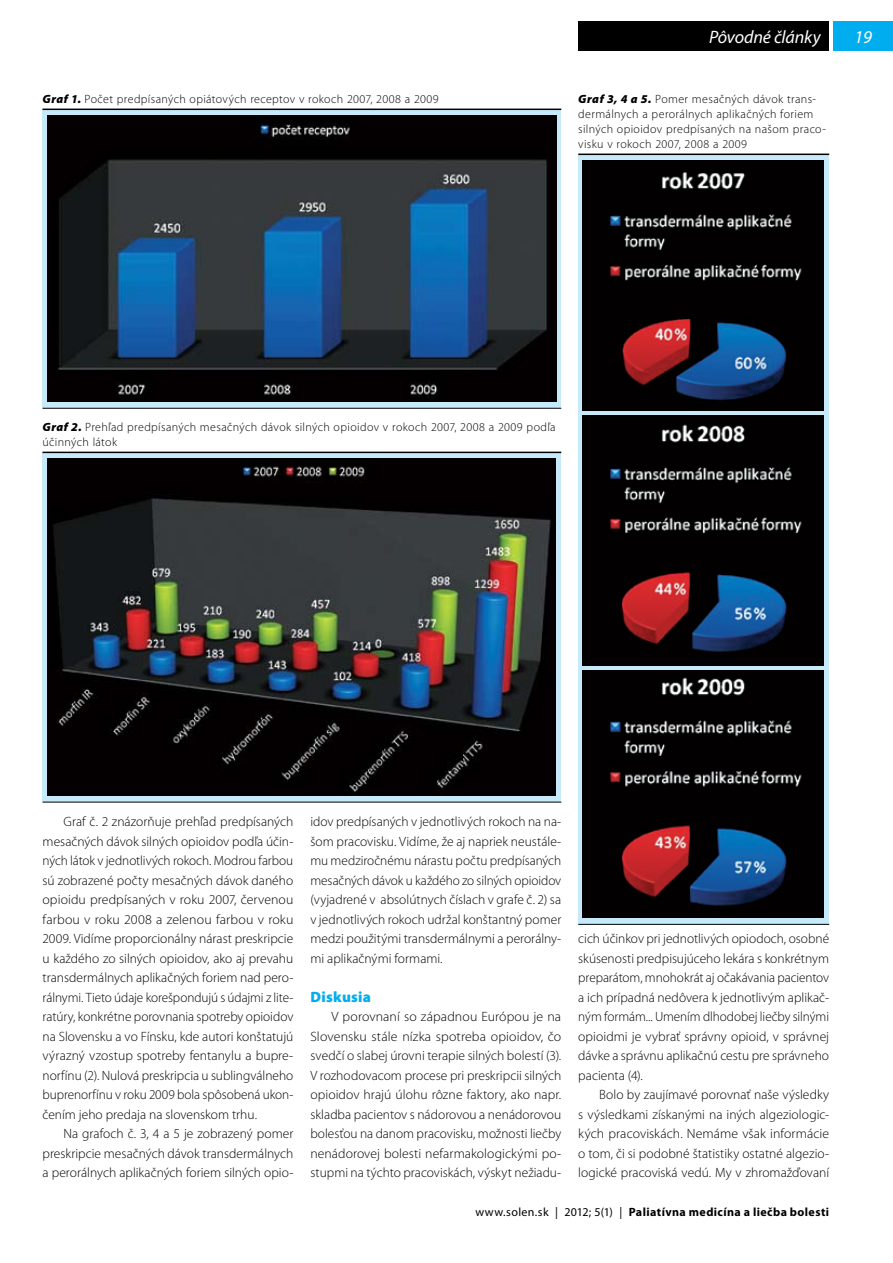
<style>
.page{position:relative;width:893px;height:1263px;background:#fff}
.page>*{position:absolute;margin:0;border:0;box-sizing:border-box;transform-origin:0 0}
.t1{font:italic 18px "Myriad Pro";letter-spacing:-.01em;color:#fff}
.t2{font:900 15px "Myriad Pro";letter-spacing:.02em;color:#00aeef}
.t3{font:300 13.5px/19.5px "Myriad Pro";color:#000;text-align:justify}
.t4{font:300 12px/15px "Myriad Pro";letter-spacing:.03em;color:#000}
.t5{font:700 12px "Myriad Pro";letter-spacing:.035em;color:#000}
.s1{font-weight:900;font-style:italic}
.s2{font-weight:400}
</style>
<div class="page">
<div style="left:833px;top:21px;width:60px;height:30px;background:#00aeef"></div>
<div style="left:578px;top:21px;width:251px;height:30px;background:#000"></div>
<svg style="left:43px;top:110px;width:518px;height:298px;background:#b1d0df"></svg>
<hr style="left:43px;top:109px;width:518px;height:1px;background:#000">
<hr style="left:43px;top:408px;width:518px;height:1px;background:#000">
<img style="left:47px;top:116px;width:509px;height:286px">
<svg style="left:578px;top:155px;width:251px;height:769px;background:#b3d2e1"></svg>
<hr style="left:578px;top:154px;width:251px;height:1px;background:#000">
<hr style="left:578px;top:924px;width:251px;height:1px;background:#000">
<img style="left:583px;top:161px;width:241px;height:250px">
<img style="left:583px;top:416px;width:241px;height:250px">
<img style="left:583px;top:670px;width:241px;height:248px">
<div style="left:43px;top:452px;width:518px;height:350px;background:#c7eafb"></div>
<hr style="left:43px;top:452px;width:518px;height:1px;background:#000">
<hr style="left:43px;top:802px;width:518px;height:1px;background:#000">
<img style="left:47px;top:459px;width:508px;height:337px">
<h1 class="t1" style="left:709px;top:26px;width:113px">Pôvodné články</h1>
<p class="t4" style="left:43px;top:91px;width:398px"><span class="s1">Graf 1.</span> Počet predpísaných opiátových receptov v rokoch 2007, 2008 a 2009</p>
<p class="t4" style="left:578px;top:91px;width:249px"><span class="s1">Graf 3, 4 a 5.</span> Pomer mesačných dávok trans&shy;dermálnych a perorálnych aplikačných foriem silných opioidov predpísaných na našom praco&shy;visku v rokoch 2007, 2008 a 2009</p>
<h1 class="t1" style="left:854px;top:26px;width:19px">19</h1>
<p class="t4" style="left:43px;top:419px;width:515px"><span class="s1">Graf 2.</span> Prehľad predpísaných mesačných dávok silných opioidov v rokoch 2007, 2008 a 2009 podľa účinných látok</p>
<p class="t3" style="left:43px;top:812px;width:252px;text-indent:21px">Graf č. 2 znázorňuje prehľad predpísaných mesačných dávok silných opioidov podľa účin&shy;ných látok v jednotlivých rokoch. Modrou farbou sú zobrazené počty mesačných dávok daného opioidu predpísaných v roku 2007, červenou farbou v roku 2008 a zelenou farbou v roku 2009. Vidíme proporcionálny nárast preskripcie u každého zo silných opioidov, ako aj prevahu transdermálnych aplikačných foriem nad pero&shy;rálnymi. Tieto údaje korešpondujú s údajmi z lite&shy;ratúry, konkrétne porovnania spotreby opioidov na Slovensku a vo Fínsku, kde autori konštatujú výrazný vzostup spotreby fentanylu a bupre&shy;norfínu (2). Nulová preskripcia u sublingválneho buprenorfínu v roku 2009 bola spôsobená ukon&shy;čením jeho predaja na slovenskom trhu.</p>
<p class="t3" style="left:43px;top:1124px;width:252px;text-indent:21px">Na grafoch č. 3, 4 a 5 je zobrazený pomer preskripcie mesačných dávok transdermálnych a perorálnych aplikačných foriem silných opio-</p>
<p class="t3" style="left:310px;top:812px;width:252px">idov predpísaných v jednotlivých rokoch na na&shy;šom pracovisku. Vidíme, že aj napriek neustále&shy;mu medziročnému nárastu počtu predpísaných mesačných dávok u každého zo silných opioidov (vyjadrené v absolútnych číslach v grafe č. 2) sa v jednotlivých rokoch udržal konštantný pomer medzi použitými transdermálnymi a perorálny&shy;mi aplikačnými formami.</p>
<p class="t2" style="left:310px;top:986px;width:62px">Diskusia</p>
<p class="t3" style="left:310px;top:1007px;width:252px;text-indent:21px">V porovnaní so západnou Európou je na Slovensku stále nízka spotreba opioidov, čo svedčí o slabej úrovni terapie silných bolestí (3).<br>V rozhodovacom procese pri preskripcii silných opioidov hrajú úlohu rôzne faktory, ako napr. skladba pacientov s nádorovou a nenádorovou bolesťou na danom pracovisku, možnosti liečby nenádorovej bolesti nefarmakologickými po&shy;stupmi na týchto pracoviskách, výskyt nežiadu-</p>
<p class="t3" style="left:578px;top:929px;width:252px">cich účinkov pri jednotlivých opiodoch, osobné skúsenosti predpisujúceho lekára s konkrétnym preparátom, mnohokrát aj očakávania pacientov a ich prípadná nedôvera k jednotlivým aplikač&shy;ným formám... Umením dlhodobej liečby silnými opioidmi je vybrať správny opioid, v správnej dávke a správnu aplikačnú cestu pre správneho pacienta (4).</p>
<p class="t3" style="left:578px;top:1085px;width:252px;text-indent:21px">Bolo by zaujímavé porovnať naše výsledky s výsledkami získanými na iných algeziologic&shy;kých pracoviskách. Nemáme však informácie o tom, či si podobné štatistiky ostatné algezio&shy;logické pracoviská vedú. My v zhromažďovaní</p>
<p class="t5" style="left:475px;top:1204px;width:355px"><span class="s2">www.solen.sk | 2012; 5(1) |</span> Paliatívna medicína a liečba bolesti</p>
</div>
